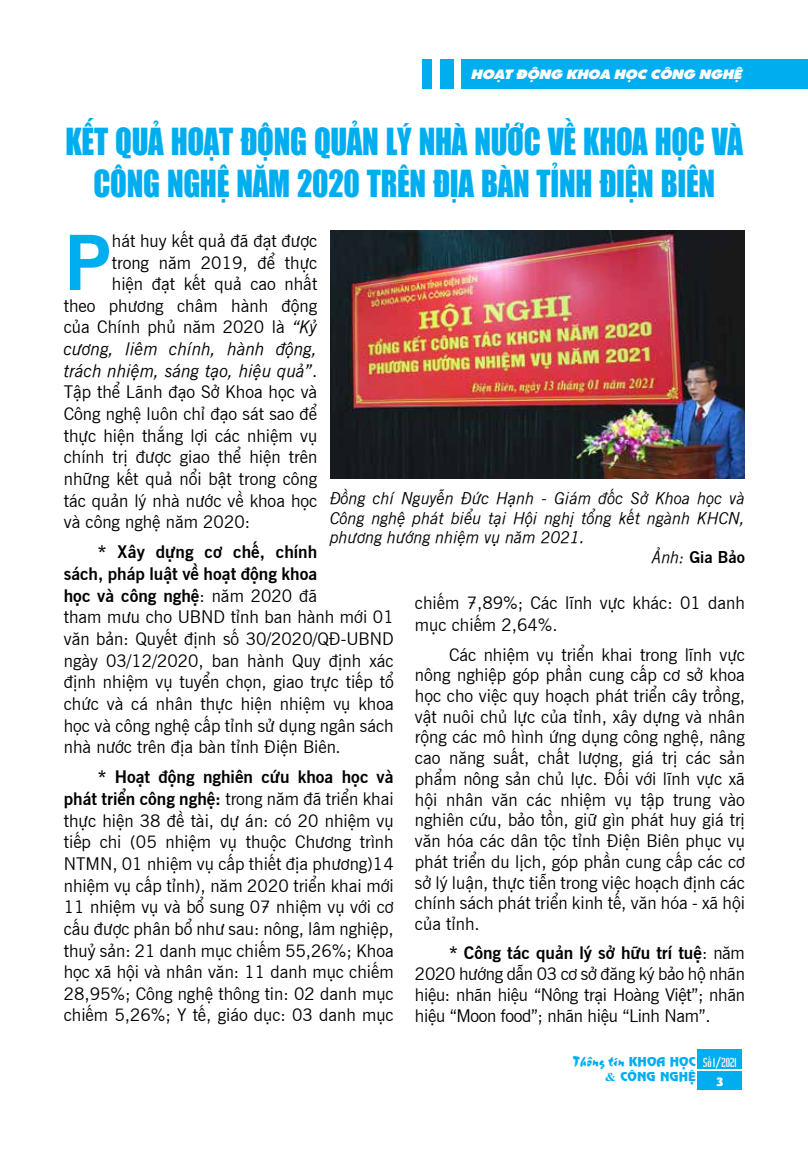
<style>
.page{position:relative;width:808px;height:1149px;background:#fff}
.page>*{position:absolute;margin:0;border:0;box-sizing:border-box;transform-origin:0 0}
.t1{font:700 75.9px "UVN Tin Tuc";color:#00aeef}
.t2{font:34.5px/42px "UTM Impact";letter-spacing:-.01em;color:#00aeef;text-align:center;scale:.89 1}
.t3{font:17.25px/21.6px "UVN Tin Tuc";color:#000;text-align:justify}
.t4{font:italic 17.25px "UVN Tin Tuc";color:#000}
.t5{font:italic 16.2px "UVN Tin Tuc";color:#000}
.t6{font:700 16.2px "UVN Tin Tuc";color:#000}
.t7{font:15px "UVN Thang Vu";color:#00aeef}
.t8{font:13.5px "UTM Sharnay";color:#fff;scale:1.08 1}
.t9{font:12px "UVN Nguyen Du";color:#00aeef;scale:1.08 1}
.t10{font:12px "UVN Hai Ba Trung";color:#fff}
.t11{font:11.25px "UVN Nguyen Du";color:#fff;scale:1.08 1}
.s1{font-style:italic}
.s2{font-style:normal}
.s3{font-weight:700}
.s4{font-weight:400;font-style:italic}
.s5{font-family:"UVN Nguyen Du";font-size:12px}
.s6{font-family:"Times New Roman";font-weight:700}
</style>
<div class="page">
<div style="left:697px;top:1049px;width:45px;height:19px;background:#00aeef"></div>
<div style="left:697px;top:1071px;width:45px;height:18px;background:#00aeef"></div>
<div style="left:461px;top:59px;width:347px;height:30px;background:#00aeef"></div>
<div style="left:440px;top:59px;width:13px;height:30px;background:#00aeef"></div>
<div style="left:422px;top:59px;width:10px;height:30px;background:#00aeef"></div>
<img style="left:330px;top:230px;width:415px;height:248px">
<p class="t8" style="left:471px;top:63px;width:252px">HOẠT ĐỘNG KHOA HỌC CÔNG NGHỆ</p>
<h2 class="t2" style="left:65px;top:119px;width:763px">KẾT QUẢ HOẠT ĐỘNG QUẢN LÝ NHÀ NƯỚC VỀ KHOA HỌC VÀ<br>CÔNG NGHỆ NĂM 2020 TRÊN ĐỊA BÀN TỈNH ĐIỆN BIÊN</h2>
<h1 class="t1" style="left:64px;top:203px;width:50px">P</h1>
<p class="t3" style="left:112px;top:229px;width:207px">hát huy kết quả đã đạt được</p>
<p class="t3" style="left:112px;top:250px;width:207px">trong năm 2019, để thực</p>
<p class="t3" style="left:112px;top:271px;width:207px">hiện đạt kết quả cao nhất</p>
<p class="t3" style="left:64px;top:293px;width:255px">theo phương châm hành động</p>
<p class="t3" style="left:64px;top:314px;width:255px">của Chính phủ năm 2020 là <span class="s1">“Kỷ</span></p>
<p class="t4" style="left:64px;top:335px;width:255px">cương, liêm chính, hành động,</p>
<p class="t4" style="left:64px;top:357px;width:255px">trách nhiệm, sáng tạo, hiệu quả”<span class="s2">.</span></p>
<p class="t3" style="left:64px;top:379px;width:255px">Tập thể Lãnh đạo Sở Khoa học và</p>
<p class="t3" style="left:64px;top:401px;width:255px">Công nghệ luôn chỉ đạo sát sao để</p>
<p class="t3" style="left:64px;top:423px;width:255px">thực hiện thắng lợi các nhiệm vụ</p>
<p class="t3" style="left:64px;top:444px;width:255px">chính trị được giao thể hiện trên</p>
<p class="t3" style="left:64px;top:466px;width:255px">những kết quả nổi bật trong công</p>
<p class="t3" style="left:64px;top:488px;width:255px">tác quản lý nhà nước về khoa học</p>
<p class="t3" style="left:64px;top:509px;width:188px">và công nghệ năm 2020:</p>
<p class="t3" style="left:64px;top:539px;width:331px;text-align:left;text-indent:34px"><span class="s3">* Xây dựng cơ chế, chính<br>sách, pháp luật về hoạt động khoa<br>học và công nghệ</span>: năm 2020 đã<br>tham mưu cho UBND tỉnh ban hành mới 01 văn bản: Quyết định số 30/2020/QĐ-UBND ngày 03/12/2020, ban hành Quy định xác định nhiệm vụ tuyển chọn, giao trực tiếp tổ chức và cá nhân thực hiện nhiệm vụ khoa học và công nghệ cấp tỉnh sử dụng ngân sách nhà nước trên địa bàn tỉnh Điện Biên.</p>
<p class="t3" style="left:64px;top:764px;width:331px;text-indent:34px"><span class="s3">* Hoạt động nghiên cứu khoa học và phát triển công nghệ:</span> trong năm đã triển khai thực hiện 38 đề tài, dự án: có 20 nhiệm vụ tiếp chi (05 nhiệm vụ thuộc Chương trình NTMN, 01 nhiệm vụ cấp thiết địa phương)14 nhiệm vụ cấp tỉnh), năm 2020 triển khai mới 11 nhiệm vụ và bổ sung 07 nhiệm vụ với cơ cấu được phân bổ như sau: nông, lâm nghiệp, thuỷ sản: 21 danh mục chiếm 55,26%; Khoa học xã hội và nhân văn: 11 danh mục chiếm 28,95%; Công nghệ thông tin: 02 danh mục chiếm 5,26%; Y tế, giáo dục: 03 danh mục</p>
<p class="t5" style="left:330px;top:485px;width:416px">Đồng chí Nguyễn Đức Hạnh - Giám đốc Sở Khoa học và</p>
<p class="t5" style="left:330px;top:505px;width:416px">Công nghệ phát biểu tại Hội nghị tổng kết ngành KHCN,</p>
<p class="t5" style="left:330px;top:524px;width:256px">phương hướng nhiệm vụ năm 2021.</p>
<p class="t6" style="left:652px;top:544px;width:95px"><span class="s4">Ảnh:</span> Gia Bảo</p>
<p class="t3" style="left:415px;top:590px;width:331px">chiếm 7,89%; Các lĩnh vực khác: 01 danh mục chiếm 2,64%.</p>
<p class="t3" style="left:415px;top:642px;width:331px;line-height:20.7px;text-indent:34px">Các nhiệm vụ triển khai trong lĩnh vực nông nghiệp góp phần cung cấp cơ sở khoa học cho việc quy hoạch phát triển cây trồng, vật nuôi chủ lực của tỉnh, xây dựng và nhân rộng các mô hình ứng dụng công nghệ, nâng cao năng suất, chất lượng, giá trị các sản phẩm nông sản chủ lực. Đối với lĩnh vực xã hội nhân văn các nhiệm vụ tập trung vào nghiên cứu, bảo tồn, giữ gìn phát huy giá trị văn hóa các dân tộc tỉnh Điện Biên phục vụ phát triển du lịch, góp phần cung cấp các cơ sở lý luận, thực tiễn trong việc hoạch định các chính sách phát triển kinh tế, văn hóa - xã hội của tỉnh.</p>
<p class="t3" style="left:415px;top:940px;width:331px;line-height:20.7px;text-indent:34px"><span class="s3">* Công tác quản lý sở hữu trí tuệ</span>: năm 2020 hướng dẫn 03 cơ sở đăng ký bảo hộ nhãn hiệu: nhãn hiệu “Nông trại Hoàng Việt”; nhãn hiệu “Moon food”; nhãn hiệu “Linh Nam”.</p>
<p class="t7" style="left:573px;top:1049px;width:124px">Thông tin <span class="s5">KHOA HỌC</span></p>
<p class="t9" style="left:605px;top:1067px;width:85px"><span class="s6">&amp;</span> CÔNG NGHỆ</p>
<p class="t10" style="left:703px;top:1053px;width:34px">Số 1/2021</p>
<p class="t11" style="left:716px;top:1073px;width:9px">3</p>
</div>
